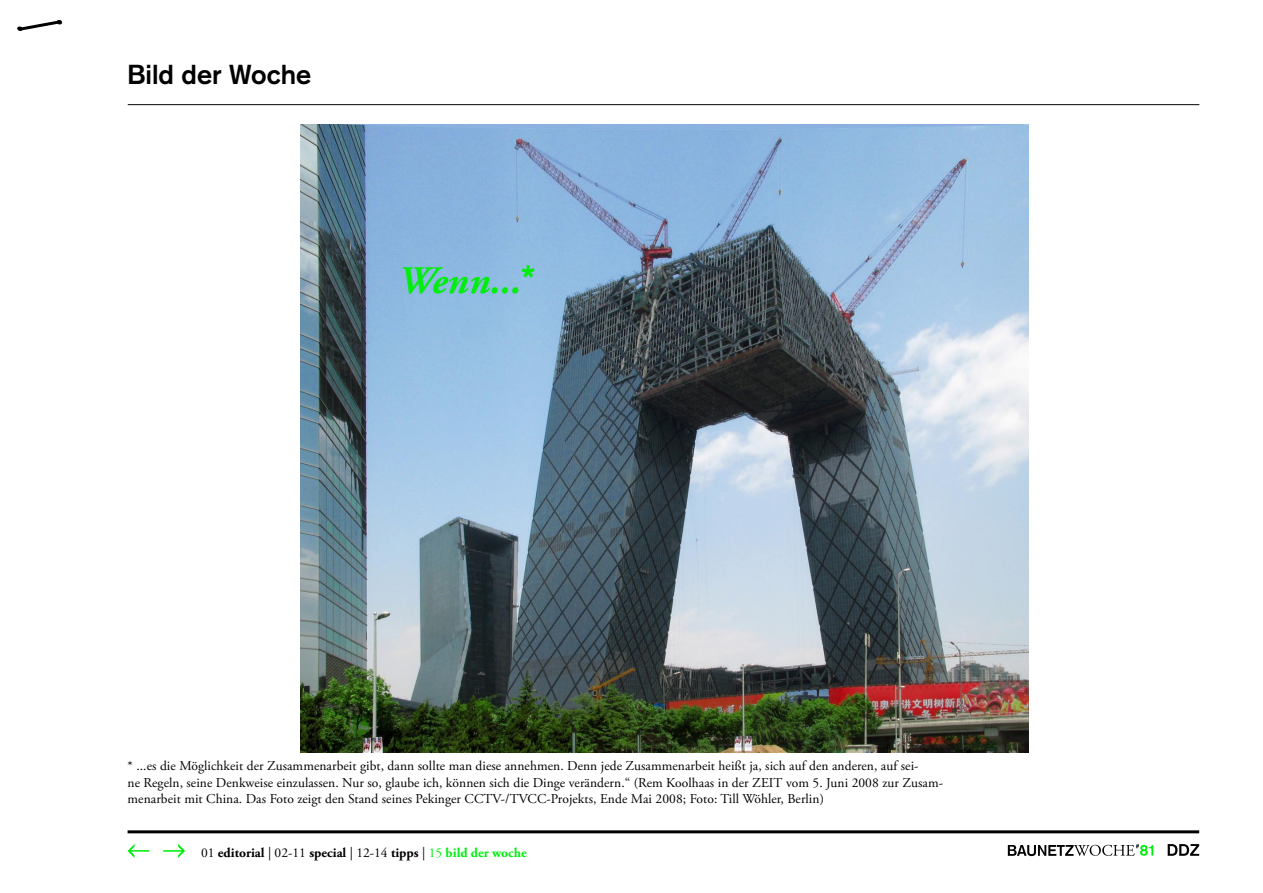
<style>
.page{position:relative;width:1263px;height:893px;background:#fff}
.page>*{position:absolute;margin:0;border:0;box-sizing:border-box;transform-origin:0 0}
.t1{font:italic 700 39px "Adobe Garamond Pro";color:#00ee0d}
.t2{font:700 27px "Akzidenz Grotesk";color:#000}
.t3{font:13.5px/16.5px "Adobe Garamond Pro";letter-spacing:.005em;color:#000}
.t4{font:700 13.5px "Adobe Garamond Pro";color:#000}
.s1{font-family:"Akzidenz Grotesk";font-weight:900;font-style:normal}
.s2{font-weight:400}
.s3{font-weight:400;color:#00ee0d}
.s4{color:#00ee0d}
</style>
<div class="page">
<svg style="left:17px;top:20px;width:46px;height:11px"></svg>
<hr style="left:128px;top:830px;width:1071px;height:3px;background:#000">
<svg style="left:128px;top:844px;width:21px;height:14px"></svg>
<svg style="left:163px;top:844px;width:22px;height:14px"></svg>
<svg style="left:1168px;top:844px;width:31px;height:12px"></svg>
<svg style="left:1008px;top:844px;width:145px;height:12px"></svg>
<hr style="left:128px;top:104px;width:1071px;height:1px;background:#000">
<img style="left:300px;top:125px;width:728px;height:627px">
<h2 class="t2" style="left:128px;top:59px;width:185px">Bild der Woche</h2>
<h1 class="t1" style="left:397px;top:258px;width:139px">Wenn...<span class="s1">*</span></h1>
<p class="t3" style="left:128px;top:758px;width:817px">* ...es die Möglichkeit der Zusammenarbeit gibt, dann sollte man diese annehmen. Denn jede Zusammenarbeit heißt ja, sich auf den anderen, auf sei-<br>ne Regeln, seine Denkweise einzulassen. Nur so, glaube ich, können sich die Dinge verändern.“ (Rem Koolhaas in der ZEIT vom 5. Juni 2008 zur Zusam&shy;menarbeit mit China. Das Foto zeigt den Stand seines Pekinger CCTV-/TVCC-Projekts, Ende Mai 2008; Foto: Till Wöhler, Berlin)</p>
<p class="t4" style="left:201px;top:845px;width:327px"><span class="s2">01</span> editorial <span class="s2">| 02-11</span> special <span class="s2">| 12-14</span> tipps <span class="s2">|</span> <span class="s3">15</span> <span class="s4">bild der woche</span></p>
</div>
